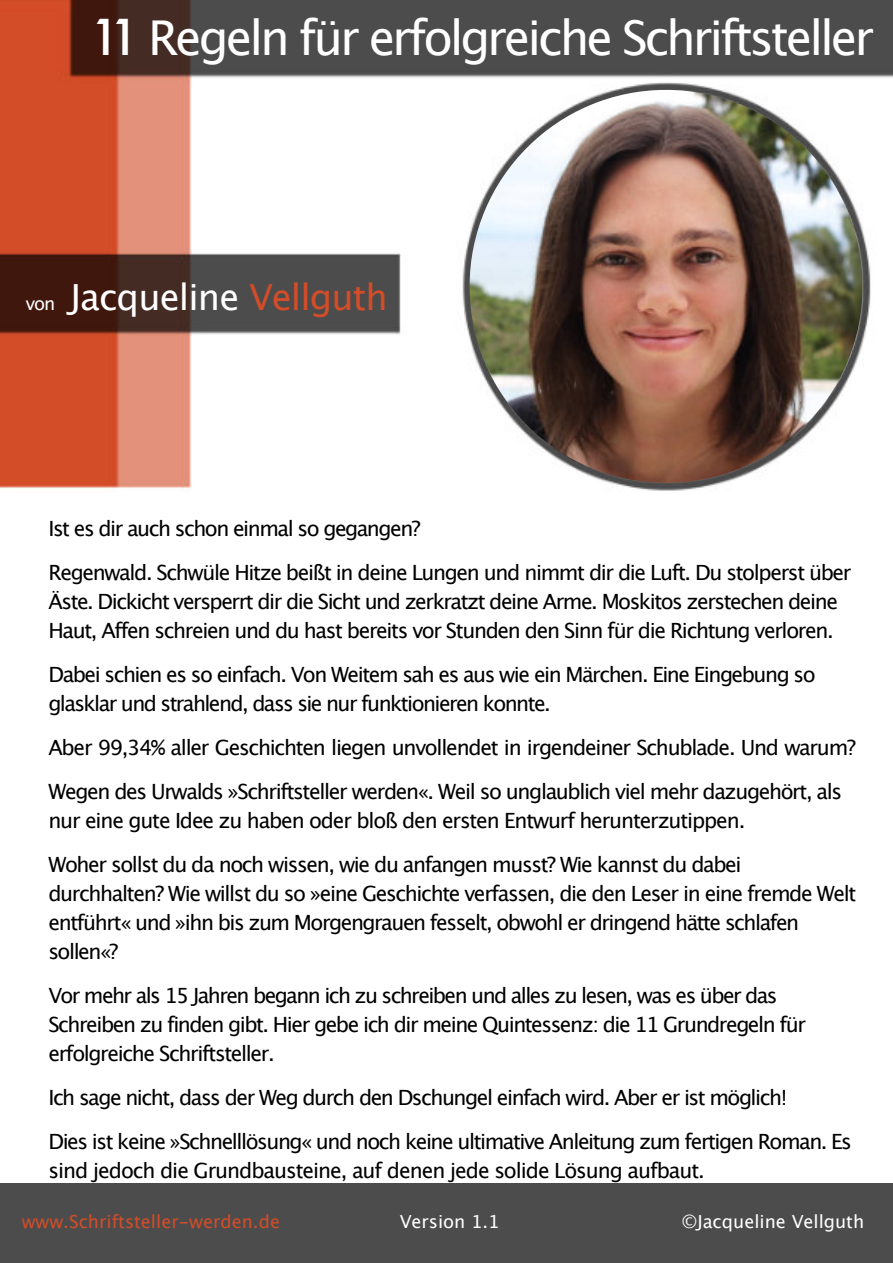
<style>
.page{position:relative;width:893px;height:1263px;background:#fff}
.page>*{position:absolute;margin:0;border:0;box-sizing:border-box;transform-origin:0 0}
.t1{font:48px "Lucida Grande";letter-spacing:-.065em;color:#fff}
.t2{font:36px "Lucida Grande";letter-spacing:-.025em;color:#fff}
.t3{font:21px/29px "Lucida Grande";letter-spacing:-.065em;color:#000}
.t4{font:18px "Lucida Grande";color:#fff}
.t5{font:18px "Lucida Grande";color:#d34d28}
.s1{font-family:"Futura";font-weight:500}
.s2{font-size:18px}
.s3{color:#d34d28}
</style>
<div class="page">
<div style="left:0;top:1183px;width:893px;height:80px;background:#4c4c4c"></div>
<img style="left:0;top:0;width:893px;height:491px">
<img style="left:470px;top:90px;width:393px;height:393px;border-radius:50%">
<h1 class="t1" style="left:90px;top:18px;width:786px"><span class="s1">11</span> Regeln für erfolgreiche Schriftsteller</h1>
<h2 class="t2" style="left:26px;top:282px;width:363px"><span class="s2">von</span> Jacqueline <span class="s3">Vellguth</span></h2>
<p class="t3" style="left:48px;top:508px;width:805px;line-height:44px">Ist es dir auch schon einmal so gegangen?<br>Regenwald. Schwüle Hitze beißt in deine Lungen und nimmt dir die Luft. Du stolperst über</p>
<p class="t3" style="left:48px;top:588px;width:791px">Äste. Dickicht versperrt dir die Sicht und zerkratzt deine Arme. Moskitos zerstechen deine<br>Haut, Affen schreien und du hast bereits vor Stunden den Sinn für die Richtung verloren.</p>
<p class="t3" style="left:48px;top:661px;width:769px">Dabei schien es so einfach. Von Weitem sah es aus wie ein Märchen. Eine Eingebung so glasklar und strahlend, dass sie nur funktionieren konnte.</p>
<p class="t3" style="left:48px;top:727px;width:809px;line-height:44px">Aber 99,34% aller Geschichten liegen unvollendet in irgendeiner Schublade. Und warum?<br>Wegen des Urwalds »Schriftsteller werden«. Weil so unglaublich viel mehr dazugehört, als</p>
<p class="t3" style="left:48px;top:800px;width:698px;line-height:44px">nur eine gute Idee zu haben oder bloß den ersten Entwurf herunterzutippen.<br>Woher sollst du da noch wissen, wie du anfangen musst? Wie kannst du dabei</p>
<p class="t3" style="left:48px;top:880px;width:809px">durchhalten? Wie willst du so »eine Geschichte verfassen, die den Leser in eine fremde Welt entführt« und »ihn bis zum Morgengrauen fesselt, obwohl er dringend hätte schlafen sollen«?</p>
<p class="t3" style="left:48px;top:982px;width:759px">Vor mehr als 15 Jahren begann ich zu schreiben und alles zu lesen, was es über das<br>Schreiben zu finden gibt. Hier gebe ich dir meine Quintessenz: die 11 Grundregeln für erfolgreiche Schriftsteller.</p>
<p class="t3" style="left:48px;top:1077px;width:805px;line-height:44px">Ich sage nicht, dass der Weg durch den Dschungel einfach wird. Aber er ist möglich!<br>Dies ist keine »Schnelllösung« und noch keine ultimative Anleitung zum fertigen Roman. Es</p>
<p class="t3" style="left:48px;top:1157px;width:658px">sind jedoch die Grundbausteine, auf denen jede solide Lösung aufbaut.</p>
<p class="t5" style="left:22px;top:1214px;width:260px">www.Schriftsteller-werden.de</p>
<p class="t4" style="left:400px;top:1214px;width:101px">Version 1.1</p>
<p class="t4" style="left:682px;top:1214px;width:184px">©Jacqueline Vellguth</p>
</div>
